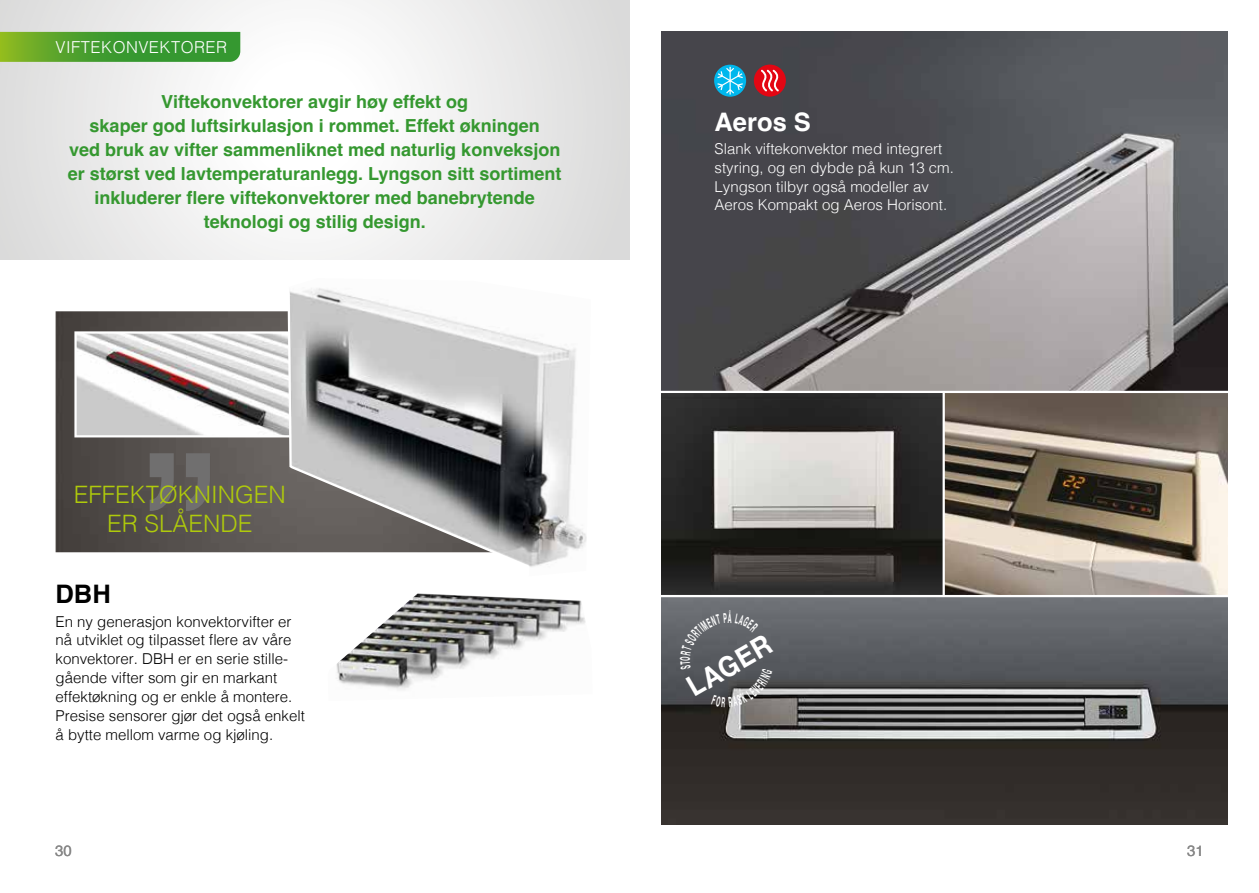
<style>
.page{position:relative;width:1259px;height:893px;background:#fff}
.page>*{position:absolute;margin:0;border:0;box-sizing:border-box;transform-origin:0 0}
.t1{font:240px "Microsoft Sans Serif";color:#706f6f}
.t2{font:700 28.2px "Helvetica Neue";color:#fff;scale:.92 1}
.t3{font:700 25.5px "Helvetica";color:#fff}
.t4{font:700 25.5px "Helvetica";color:#000}
.t5{font:300 24px/28.8px "Helvetica";color:#afca0b;text-align:center}
.t6{font:700 18px/24px "Helvetica";color:#359830;text-align:center}
.t7{font:300 16.5px "Helvetica";letter-spacing:.03em;color:#fff}
.t8{font:300 15px/18.9px "Helvetica";color:#000}
.t9{font:300 15px/18.9px "Helvetica";color:#fff}
.t10{font:15px "Helvetica";color:#878787}
</style>
<div class="page">
<svg style="left:0;top:0;width:629px;height:259px"></svg>
<svg style="left:0;top:32px;width:240px;height:30px;background:#4a9f2e"></svg>
<img style="left:56px;top:311px;width:228px;height:241px">
<img style="left:77px;top:334px;width:207px;height:100px">
<div style="left:74px;top:331px;width:230px;height:106px;border:2px solid #fff"></div>
<img style="left:336px;top:593px;width:250px;height:97px">
<img style="left:531px;top:340px;width:56px;height:227px">
<svg style="left:284px;top:288px;width:247px;height:279px"></svg>
<img style="left:661px;top:32px;width:566px;height:793px">
<hr style="left:651px;top:391px;width:608px;height:2px;background:#fff">
<hr style="left:651px;top:595px;width:608px;height:2px;background:#fff">
<hr style="left:942px;top:392px;width:3px;height:204px;background:#fff">
<div style="left:754px;top:65px;width:32px;height:32px;background:#e30613;border-radius:50%"></div>
<svg style="left:761px;top:70px;width:18px;height:21px"></svg>
<svg style="left:714px;top:65px;width:32px;height:32px"></svg>
<svg style="left:717px;top:67px;width:26px;height:28px"></svg>
<svg style="left:680px;top:610px;width:92px;height:97px;background:#5c5e63"></svg>
<p class="t7" style="left:56px;top:33px;width:173px">VIFTEKONVEKTORER</p>
<p class="t6" style="left:68px;top:91px;width:495px">Viftekonvektorer avgir høy effekt og<br>skaper god luftsirkulasjon i rommet. Effekt økningen<br>ved bruk av vifter sammenliknet med naturlig konveksjon er størst ved lavtemperaturanlegg. Lyngson sitt sortiment inkluderer flere viftekonvektorer med banebrytende teknologi og stilig design.</p>
<h1 class="t1" style="left:140px;top:404px;width:81px">”</h1>
<h3 class="t5" style="left:74px;top:478px;width:214px">EFFEKTØKNINGEN<br>ER SLÅENDE</h3>
<h3 class="t4" style="left:56px;top:579px;width:57px">DBH</h3>
<p class="t8" style="left:56px;top:611px;width:251px">En ny generasjon konvektorvifter er nå utviklet og tilpasset flere av våre konvektorer. DBH er en serie stille&shy;gående vifter som gir en markant effektøkning og er enkle å montere.<br>Presise sensorer gjør det også enkelt å bytte mellom varme og kjøling.</p>
<p class="t10" style="left:55px;top:839px;width:18px">30</p>
<h3 class="t3" style="left:714px;top:106px;width:98px">Aeros S</h3>
<p class="t9" style="left:714px;top:138px;width:241px">Slank viftekonvektor med integrert styring, og en dybde på kun 13 cm.<br>Lyngson tilbyr også modeller av Aeros Kompakt og Aeros Horisont.</p>
<h2 class="t2" style="left:678px;top:669px;width:102px;rotate:-30deg">LAGER</h2>
<p class="t10" style="left:1187px;top:839px;width:18px">31</p>
</div>
